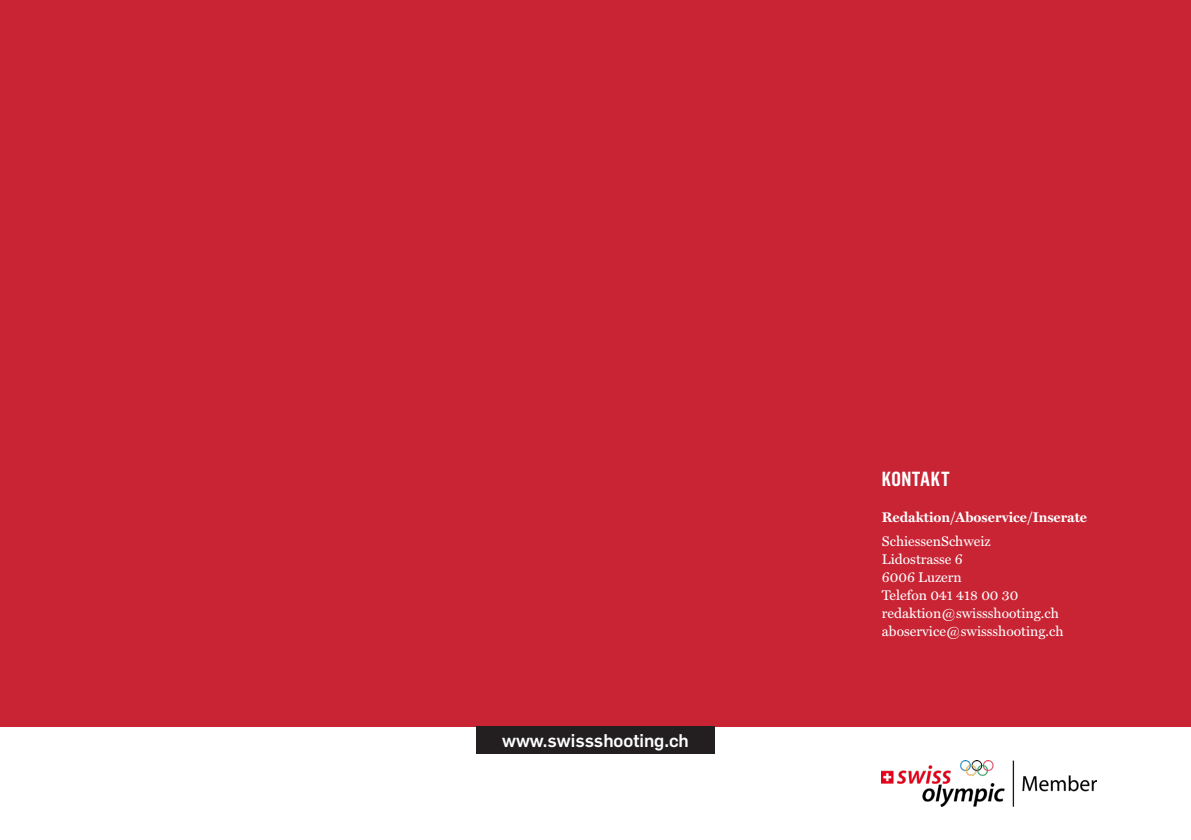
<style>
.page{position:relative;width:1191px;height:840px;background:#fff}
.page>*{position:absolute;margin:0;border:0;box-sizing:border-box;transform-origin:0 0}
.t1{font:600 20px "Flama Condensed";letter-spacing:.025em;color:#fff}
.t2{font:500 18px "Flama";color:#fff}
.t3{font:14px "Miller Text";color:#fff}
.t4{font:700 14px "Miller Text";color:#fff}
</style>
<div class="page">
<div style="left:0;top:0;width:1191px;height:726px;background:#c82434"></div>
<img style="left:882px;top:760px;width:214px;height:45px">
<div style="left:476px;top:726px;width:238px;height:28px;background:#231f20"></div>
<p class="t2" style="left:502px;top:727px;width:188px">www.swissshooting.ch</p>
<p class="t1" style="left:882px;top:465px;width:69px">KONTAKT</p>
<p class="t4" style="left:882px;top:508px;width:207px">Redaktion/Aboservice/Inserate</p>
<p class="t3" style="left:882px;top:532px;width:110px">SchiessenSchweiz</p>
<p class="t3" style="left:882px;top:550px;width:82px">Lidostrasse 6</p>
<p class="t3" style="left:882px;top:568px;width:81px">6006 Luzern</p>
<p class="t3" style="left:882px;top:586px;width:138px">Telefon 041 418 00 30</p>
<p class="t3" style="left:882px;top:604px;width:178px">redaktion@swissshooting.ch</p>
<p class="t3" style="left:882px;top:622px;width:183px">aboservice@swissshooting.ch</p>
</div>
